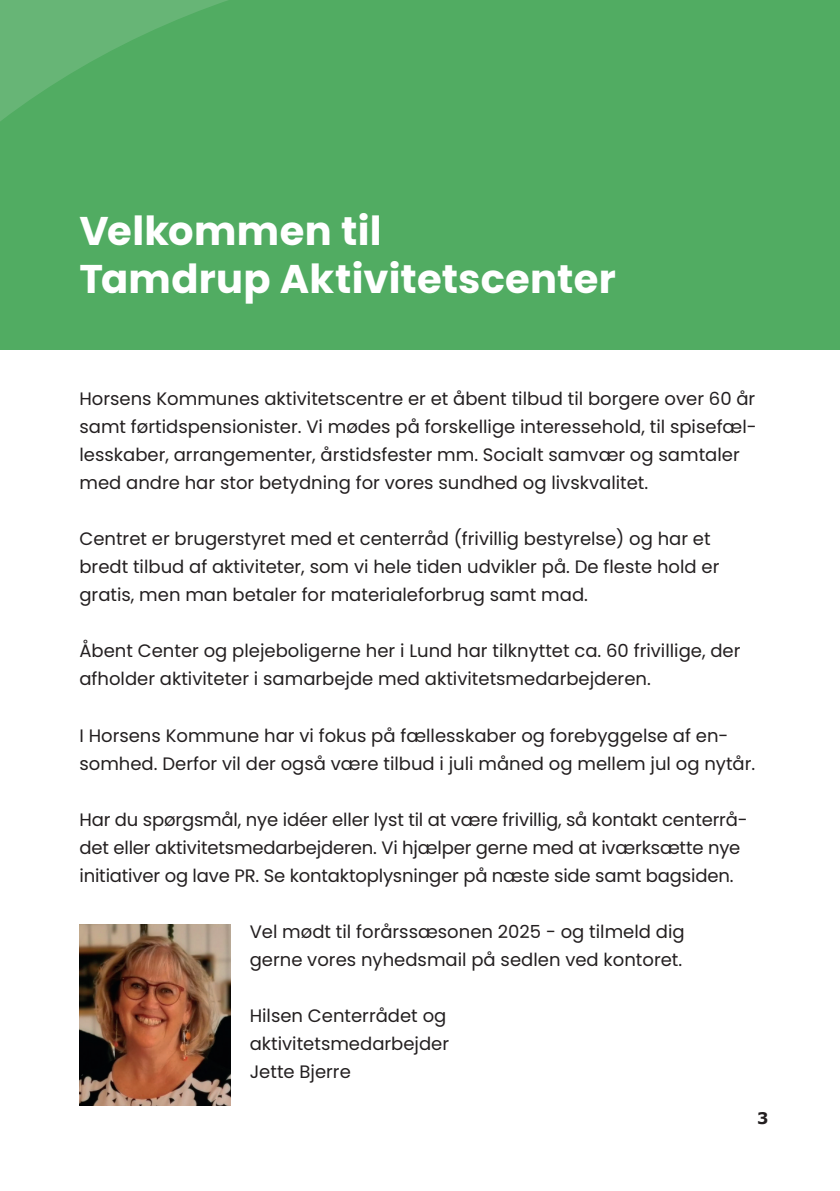
<style>
.page{position:relative;width:840px;height:1191px;background:#fff}
.page>*{position:absolute;margin:0;border:0;box-sizing:border-box;transform-origin:0 0}
.Underoverskrift{font:700 40px "Poppins";letter-spacing:.005em;color:#fff}
.brødtekst{font:18px/28px "Poppins";color:#231f20}
.t1{font:700 16px "Verdana";color:#231f20}
</style>
<div class="page">
<div style="left:0;top:0;width:839px;height:349px;background:#51ac62"></div>
<svg style="left:0;top:0;width:428px;height:1106px"></svg>
<img style="left:79px;top:924px;width:151px;height:181px">
<h2 class="Underoverskrift" style="left:79px;top:207px;width:303px">Velkommen til</h2>
<h2 class="Underoverskrift" style="left:79px;top:255px;width:537px">Tamdrup Aktivitetscenter</h2>
<p class="brødtekst" style="left:79px;top:385px;width:678px">Horsens Kommunes aktivitetscentre er et åbent tilbud til borgere over 60 år samt førtidspensionister. Vi mødes på forskellige interessehold, til spisefæl&shy;lesskaber, arrangementer, årstidsfester mm. Socialt samvær og samtaler med andre har stor betydning for vores sundhed og livskvalitet.</p>
<p class="brødtekst" style="left:79px;top:525px;width:641px">Centret er brugerstyret med et centerråd (frivillig bestyrelse) og har et bredt tilbud af aktiviteter, som vi hele tiden udvikler på. De fleste hold er gratis, men man betaler for materialeforbrug samt mad.</p>
<p class="brødtekst" style="left:79px;top:637px;width:662px">Åbent Center og plejeboligerne her i Lund har tilknyttet ca. 60 frivillige, der afholder aktiviteter i samarbejde med aktivitetsmedarbejderen.</p>
<p class="brødtekst" style="left:79px;top:721px;width:677px">I Horsens Kommune har vi fokus på fællesskaber og forebyggelse af en&shy;somhed. Derfor vil der også være tilbud i juli måned og mellem jul og nytår.</p>
<p class="brødtekst" style="left:79px;top:805px;width:669px">Har du spørgsmål, nye idéer eller lyst til at være frivillig, så kontakt centerrå&shy;det eller aktivitetsmedarbejderen. Vi hjælper gerne med at iværksætte nye initiativer og lave PR. Se kontaktoplysninger på næste side samt bagsiden.</p>
<p class="brødtekst" style="left:249px;top:917px;width:436px">Vel mødt til forårssæsonen 2025 - og tilmeld dig gerne vores nyhedsmail på sedlen ved kontoret.</p>
<p class="brødtekst" style="left:249px;top:1001px;width:201px">Hilsen Centerrådet og aktivitetsmedarbejder</p>
<p class="brødtekst" style="left:249px;top:1057px;width:103px">Jette Bjerre</p>
<p class="t1" style="left:756px;top:1107px;width:13px">3</p>
</div>
